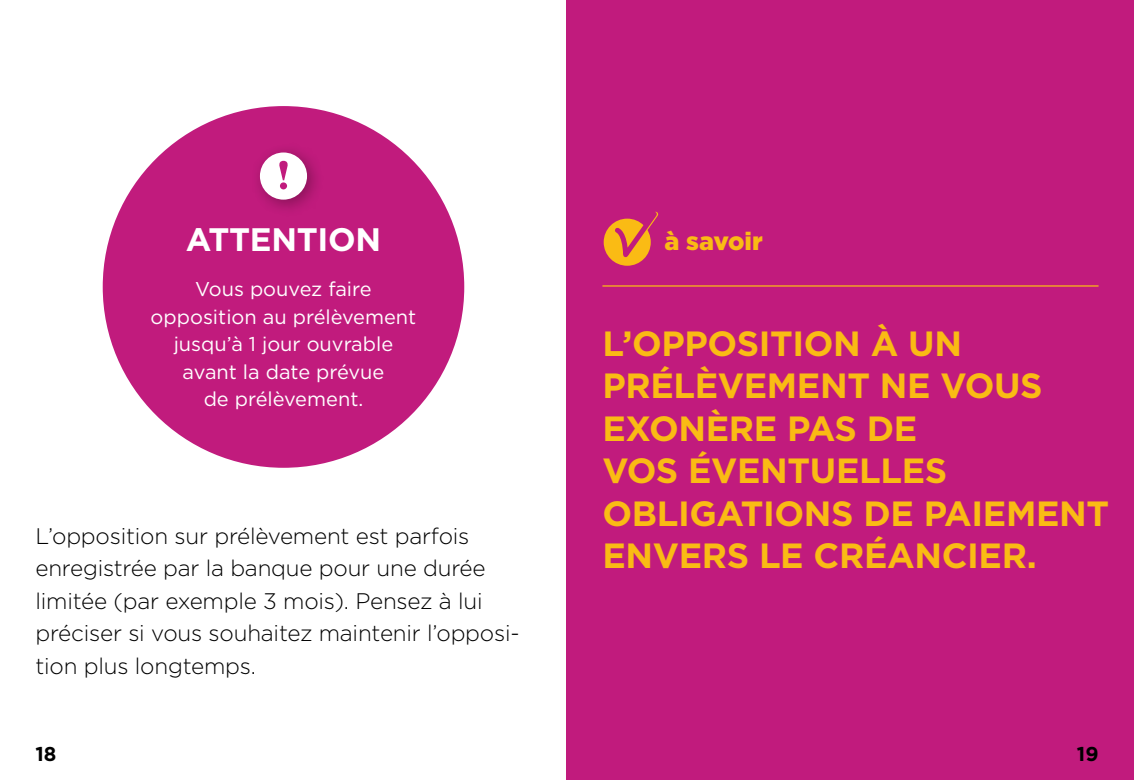
<style>
.page{position:relative;width:1134px;height:780px;background:#fff}
.page>*{position:absolute;margin:0;border:0;box-sizing:border-box;transform-origin:0 0}
.texte_majuscule_-_a{font:700 35px/42.5px "Gotham";letter-spacing:-.01em;color:#fabb14}
.H3_-_Attention{font:700 32.5px "Gotham";letter-spacing:-.01em;color:#fff}
.H3_-_a_savoir_etc{font:900 25px "Gotham";color:#fabb14}
.texte_puces{font:300 22.5px/32.5px "Gotham";letter-spacing:-.01em;color:#000}
.Texte_attention{font:20px/27.5px "Gotham";color:#fff;text-align:center}
.t1{font:700 20px "Gotham";color:#000}
</style>
<div class="page">
<div style="left:567px;top:0;width:567px;height:780px;background:#c11b7d"></div>
<hr style="left:602px;top:285px;width:496px;height:1px;background:#fabb14">
<div style="left:604px;top:219px;width:47px;height:47px;background:#fabb14;border-radius:50%"></div>
<svg style="left:612px;top:211px;width:47px;height:55px"></svg>
<div style="left:103px;top:106px;width:361px;height:362px;background:#c11b7d;border-radius:50%"></div>
<div style="left:250px;top:143px;width:75px;height:75px;background:#000;opacity:.3"></div>
<div style="left:260px;top:152px;width:47px;height:48px;background:#fff;border-radius:50%"></div>
<svg style="left:279px;top:161px;width:9px;height:28px"></svg>
<h3 class="H3_-_Attention" style="left:186px;top:218px;width:197px">ATTENTION</h3>
<p class="Texte_attention" style="left:151px;top:275px;width:267px">Vous pouvez faire opposition au prélèvement jusqu’à 1 jour ouvrable avant la date prévue<br>de prélèvement.</p>
<p class="texte_puces" style="left:35px;top:519px;width:486px">L’opposition sur prélèvement est parfois enregistrée par la banque pour une durée limitée (par exemple 3 mois). Pensez à lui préciser si vous souhaitez maintenir l’opposi&shy;tion plus longtemps.</p>
<h3 class="H3_-_a_savoir_etc" style="left:664px;top:224px;width:100px">à savoir</h3>
<p class="texte_majuscule_-_a" style="left:602px;top:322px;width:508px">L’OPPOSITION À UN<br>PRÉLÈVEMENT NE VOUS<br>EXONÈRE PAS DE<br>VOS ÉVENTUELLES<br>OBLIGATIONS DE PAIEMENT<br>ENVERS LE CRÉANCIER.</p>
<p class="t1" style="left:35px;top:740px;width:22px">18</p>
<p class="t1" style="left:1077px;top:740px;width:23px">19</p>
</div>
